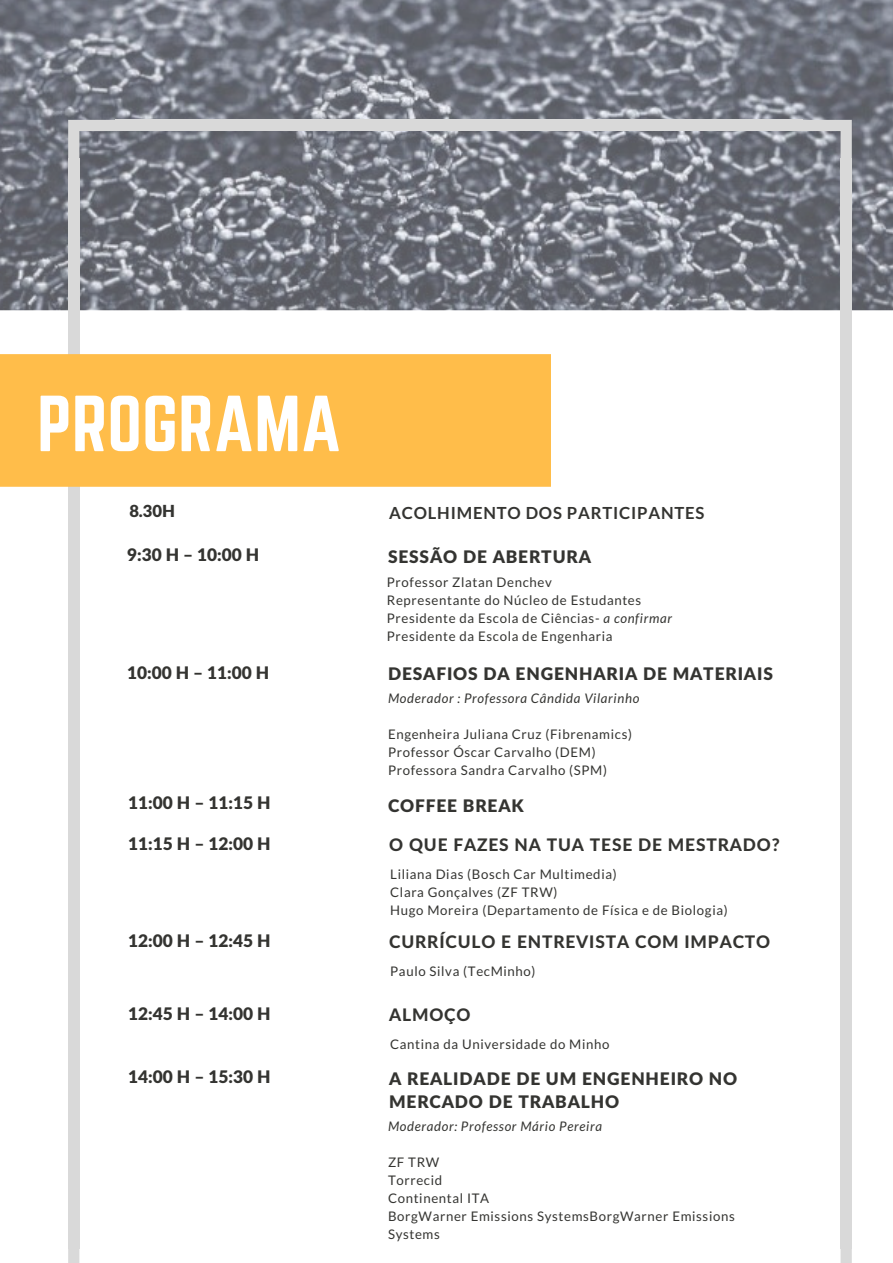
<style>
.page{position:relative;width:893px;height:1263px;background:#fff}
.page>*{position:absolute;margin:0;border:0;box-sizing:border-box;transform-origin:0 0}
.t1{font:69.45px "Norwester";color:#fff}
.t2{font:900 17.25px/23.5px "Lato";letter-spacing:.05em;color:#343431}
.t3{font:800 17.25px "Lato";letter-spacing:.05em;color:#343431}
.t4{font:700 16.65px "Lato";letter-spacing:.05em;color:#343431}
.t5{font:900 16.65px "Lato";color:#343431}
.t6{font:13.2px/18px "Lato";letter-spacing:.05em;color:#343431}
.t7{font:italic 13.2px "Lato";letter-spacing:.05em;color:#343431}
.s1{font-style:italic}
</style>
<div class="page">
<img style="left:0;top:0;width:892px;height:310px">
<svg style="left:68px;top:120px;width:49px;height:40px;background:#9fa1a7"></svg>
<div style="left:68px;top:158px;width:11px;height:1090px;background:#d9d9d9"></div>
<svg style="left:68px;top:1246px;width:12px;height:16px"></svg>
<svg style="left:840px;top:1248px;width:11px;height:14px"></svg>
<div style="left:840px;top:158px;width:11px;height:1090px;background:#d9d9d9"></div>
<div style="left:115px;top:120px;width:687px;height:11px;background:#d9d9d9"></div>
<svg style="left:800px;top:120px;width:51px;height:40px;background:#a2a4aa"></svg>
<div style="left:0;top:354px;width:551px;height:133px;background:#ffbd4a"></div>
<h1 class="t1" style="left:37px;top:390px;width:306px">PROGRAMA</h1>
<p class="t5" style="left:129px;top:501px;width:47px">8.30H</p>
<p class="t4" style="left:389px;top:503px;width:317px">ACOLHIMENTO DOS PARTICIPANTES</p>
<h2 class="t2" style="left:127px;top:542px;width:134px">9:30 H – 10:00 H</h2>
<h2 class="t2" style="left:388px;top:545px;width:204px">SESSÃO DE ABERTURA</h2>
<p class="t6" style="left:387px;top:573px;width:287px">Professor Zlatan Denchev<br>Representante do Núcleo de Estudantes Presidente da Escola de Ciências- <span class="s1">a confirmar </span>Presidente da Escola de Engenharia</p>
<h2 class="t2" style="left:127px;top:660px;width:144px">10:00 H – 11:00 H</h2>
<h2 class="t2" style="left:388px;top:662px;width:386px">DESAFIOS DA ENGENHARIA DE MATERIAIS</h2>
<p class="t7" style="left:388px;top:690px;width:253px">Moderador : Professora Cândida Vilarinho</p>
<p class="t6" style="left:388px;top:724px;width:245px">Engenheira Juliana Cruz (Fibrenamics)<br>Professor Óscar Carvalho (DEM)<br>Professora Sandra Carvalho (SPM)</p>
<h2 class="t2" style="left:128px;top:791px;width:144px">11:00 H – 11:15 H</h2>
<h2 class="t2" style="left:388px;top:793px;width:137px">COFFEE BREAK</h2>
<h2 class="t2" style="left:128px;top:831px;width:144px">11:15 H – 12:00 H</h2>
<p class="t6" style="left:390px;top:865px;width:339px">Liliana Dias (Bosch Car Multimedia)<br>Clara Gonçalves (ZF TRW)<br>Hugo Moreira (Departamento de Física e de Biologia)</p>
<h2 class="t3" style="left:389px;top:834px;width:392px">O QUE FAZES NA TUA TESE DE MESTRADO?</h2>
<h2 class="t2" style="left:128px;top:928px;width:144px">12:00 H – 12:45 H</h2>
<h2 class="t2" style="left:128px;top:1001px;width:144px">12:45 H – 14:00 H</h2>
<h2 class="t3" style="left:389px;top:931px;width:382px">CURRÍCULO E ENTREVISTA COM IMPACTO</h2>
<p class="t6" style="left:390px;top:962px;width:147px">Paulo Silva (TecMinho)</p>
<h2 class="t3" style="left:389px;top:1004px;width:83px">ALMOÇO</h2>
<p class="t6" style="left:390px;top:1035px;width:221px">Cantina da Universidade do Minho</p>
<h2 class="t2" style="left:128px;top:1064px;width:144px">14:00 H – 15:30 H</h2>
<h2 class="t2" style="left:389px;top:1066px;width:350px">A REALIDADE DE UM ENGENHEIRO NO<br>MERCADO DE TRABALHO</h2>
<p class="t7" style="left:388px;top:1118px;width:215px">Moderador: Professor Mário Pereira</p>
<p class="t6" style="left:388px;top:1153px;width:348px">ZF TRW<br>Torrecid<br>Continental ITA<br>BorgWarner Emissions SystemsBorgWarner Emissions<br>Systems</p>
</div>
